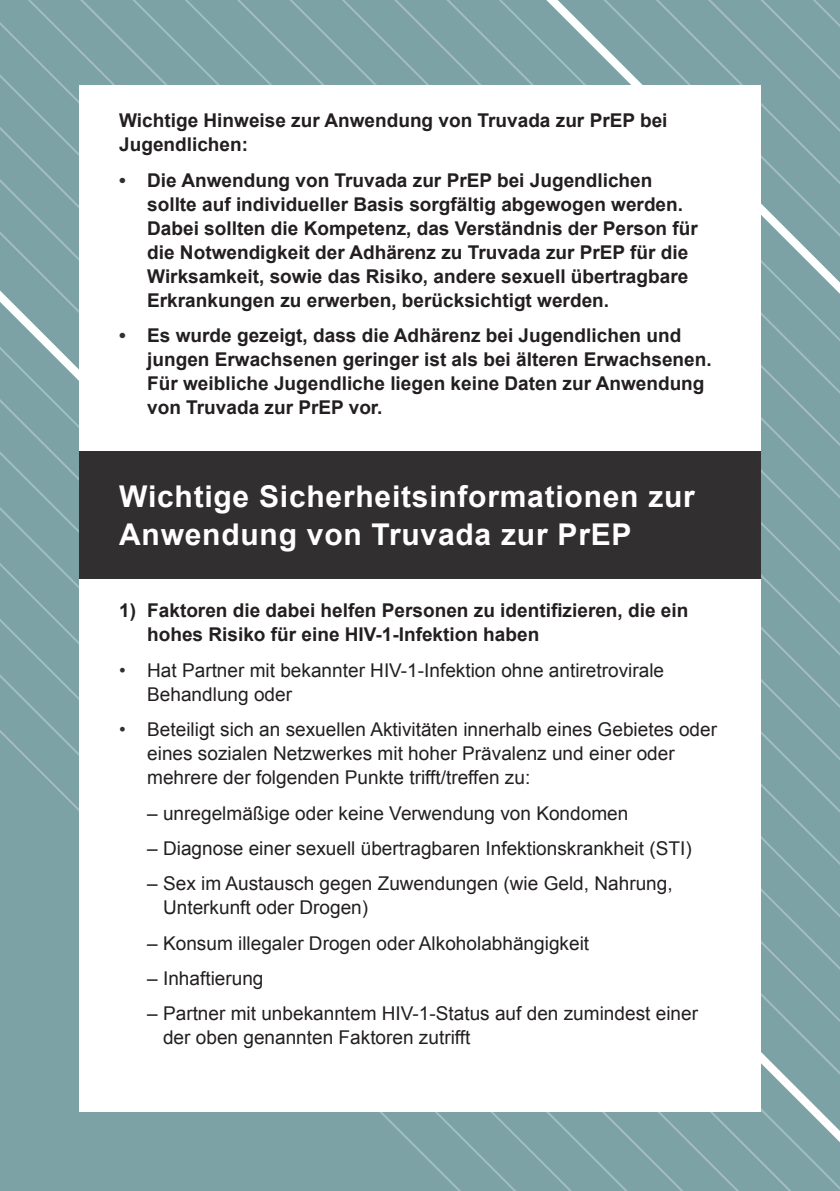
<style>
.page{position:relative;width:840px;height:1191px;background:#fff}
.page>*{position:absolute;margin:0;border:0;box-sizing:border-box;transform-origin:0 0}
._03_Section_Headers{font:700 30px/38px "Arial";letter-spacing:.025em;color:#fff}
.Body_list{font:700 19px/24px "Arial";color:#231f20}
.Body_list-2{font:19px/24px "Arial";color:#231f20}
.s1{color:#312f30}
</style>
<div class="page">
<div style="left:0;top:0;width:839px;height:1191px;background:#7ca2a6"></div>
<div style="left:79px;top:85px;width:681px;height:1026px;background:#fff"></div>
<div style="left:79px;top:451px;width:681px;height:128px;background:#312f30"></div>
<p class="Body_list" style="left:119px;top:109px;width:549px">Wichtige Hinweise zur Anwendung von Truvada zur PrEP bei<br>Jugendlichen:</p>
<p class="Body_list" style="left:147px;top:169px;width:552px;text-indent:-28px"><span class="s1">•</span> Die Anwendung von Truvada zur PrEP bei Jugendlichen sollte auf individueller Basis sorgfältig abgewogen werden.<br>Dabei sollten die Kompetenz, das Verständnis der Person für die Notwendigkeit der Adhärenz zu Truvada zur PrEP für die Wirksamkeit, sowie das Risiko, andere sexuell übertragbare Erkrankungen zu erwerben, berücksichtigt werden.</p>
<p class="Body_list" style="left:147px;top:324px;width:565px;text-indent:-28px"><span class="s1">•</span> Es wurde gezeigt, dass die Adhärenz bei Jugendlichen und jungen Erwachsenen geringer ist als bei älteren Erwachsenen.<br>Für weibliche Jugendliche liegen keine Daten zur Anwendung von Truvada zur PrEP vor.</p>
<p class="_03_Section_Headers" style="left:119px;top:478px;width:577px">Wichtige Sicherheitsinformationen zur<br>Anwendung von Truvada zur PrEP</p>
<p class="Body_list" style="left:147px;top:599px;width:542px;text-indent:-28px">1) Faktoren die dabei helfen Personen zu identifizieren, die ein hohes Risiko für eine HIV-1-Infektion haben</p>
<p class="Body_list-2" style="left:147px;top:658px;width:518px;text-indent:-28px"><span class="s1">•</span> Hat Partner mit bekannter HIV-1-Infektion ohne antiretrovirale<br>Behandlung oder</p>
<p class="Body_list-2" style="left:147px;top:717px;width:571px;text-indent:-28px"><span class="s1">•</span> Beteiligt sich an sexuellen Aktivitäten innerhalb eines Gebietes oder eines sozialen Netzwerkes mit hoher Prävalenz und einer oder mehrere der folgenden Punkte trifft/treffen zu:</p>
<p class="Body_list-2" style="left:147px;top:801px;width:482px">– unregelmäßige oder keine Verwendung von Kondomen</p>
<p class="Body_list-2" style="left:147px;top:836px;width:545px">– Diagnose einer sexuell übertragbaren Infektionskrankheit (STI)</p>
<p class="Body_list-2" style="left:163px;top:871px;width:511px;text-indent:-16px">– Sex im Austausch gegen Zuwendungen (wie Geld, Nahrung,<br>Unterkunft oder Drogen)</p>
<p class="Body_list-2" style="left:147px;top:931px;width:443px">– Konsum illegaler Drogen oder Alkoholabhängigkeit</p>
<p class="Body_list-2" style="left:147px;top:966px;width:118px">– Inhaftierung</p>
<p class="Body_list-2" style="left:163px;top:1001px;width:536px;text-indent:-16px">– Partner mit unbekanntem HIV-1-Status auf den zumindest einer der oben genannten Faktoren zutrifft</p>
</div>
